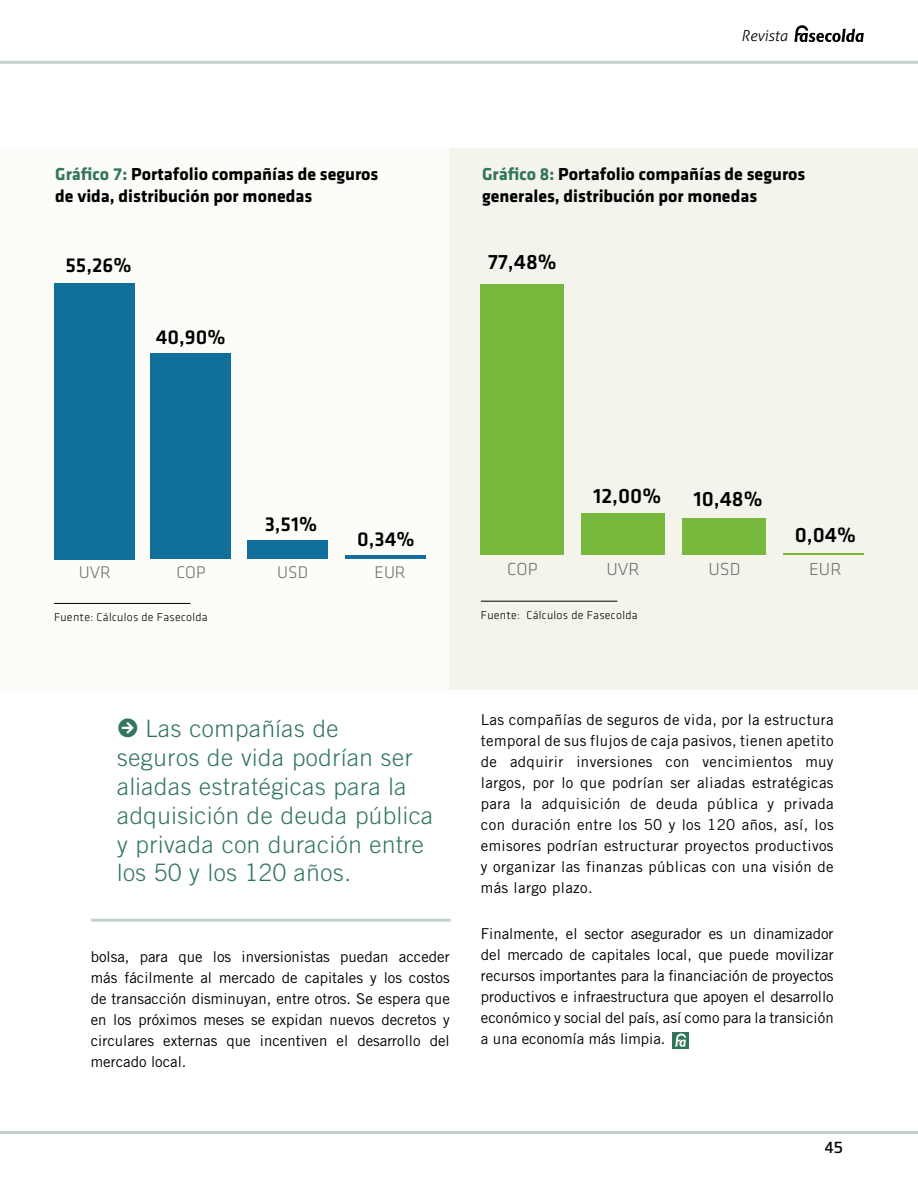
<style>
.page{position:relative;width:918px;height:1188px;background:#fff}
.page>*{position:absolute;margin:0;border:0;box-sizing:border-box;transform-origin:0 0}
.t1{font:300 24px/28.8px "Trade Gothic LT Std";letter-spacing:.025em;color:#31765b}
.t2{font:500 21.6px "Klavika";color:#000}
.t3{font:500 20.85px "Klavika";color:#000}
.t4{font:300 18.15px "Klavika";color:#706f6f}
.t5{font:700 18px/21.6px "Klavika";color:#000}
.t6{font:300 17.55px "Klavika";color:#706f6f}
.t7{font:15px/21px "Trade Gothic LT Std";color:#000;text-align:justify}
.t8{font:italic 300 15px "Aller";color:#000}
.t9{font:15px "Collator";color:#000}
.t10{font:12px "Klavika Light TF";letter-spacing:.025em;color:#000}
.s1{color:#31765b}
.s2{font-family:"Klavika Arrows";font-weight:500;font-size:27.45px}
</style>
<div class="page">
<svg style="left:794px;top:25px;width:70px;height:17px"></svg>
<hr style="left:0;top:1131px;width:918px;height:3px;background:#c0d2c8">
<hr style="left:0;top:61px;width:918px;height:3px;background:#c0d2c8">
<div style="left:0;top:148px;width:918px;height:541px;background:#fcfcf8"></div>
<div style="left:450px;top:148px;width:468px;height:542px;background:#f5f4ec"></div>
<hr style="left:91px;top:919px;width:360px;height:3px;background:#c0d2c8">
<div style="left:673px;top:1032px;width:16px;height:16px;background:#31765b"></div>
<svg style="left:675px;top:1033px;width:11px;height:14px"></svg>
<div style="left:55px;top:283px;width:80px;height:276px;background:#11709b"></div>
<div style="left:151px;top:354px;width:80px;height:205px;background:#11709b"></div>
<div style="left:247px;top:541px;width:80px;height:18px;background:#11709b"></div>
<hr style="left:345px;top:556px;width:80px;height:3px;background:#11709b">
<hr style="left:54px;top:603px;width:136px;height:1px;background:#000">
<div style="left:481px;top:285px;width:83px;height:270px;background:#78b93d"></div>
<div style="left:582px;top:514px;width:83px;height:41px;background:#78b93d"></div>
<div style="left:683px;top:518px;width:83px;height:37px;background:#78b93d"></div>
<hr style="left:784px;top:553px;width:80px;height:2px;background:#78b93d">
<hr style="left:481px;top:601px;width:136px;height:1px;background:#000">
<p class="t5" style="left:55px;top:163px;width:325px"><span class="s1">Gráfico 7:</span> Portafolio compañías de seguros de vida, distribución por monedas</p>
<h3 class="t3" style="left:66px;top:254px;width:68px">55,26%</h3>
<h3 class="t3" style="left:156px;top:326px;width:71px">40,90%</h3>
<p class="t8" style="left:741px;top:27px;width:48px">Revista</p>
<p class="t5" style="left:482px;top:163px;width:325px"><span class="s1">Gráfico 8:</span> Portafolio compañías de seguros generales, distribución por monedas</p>
<h2 class="t2" style="left:488px;top:251px;width:70px">77,48%</h2>
<h2 class="t2" style="left:593px;top:485px;width:70px">12,00%</h2>
<h2 class="t2" style="left:693px;top:488px;width:71px">10,48%</h2>
<h3 class="t3" style="left:265px;top:513px;width:54px">3,51%</h3>
<h3 class="t3" style="left:357px;top:528px;width:59px">0,34%</h3>
<h2 class="t2" style="left:795px;top:523px;width:63px">0,04%</h2>
<p class="t6" style="left:79px;top:563px;width:34px">UVR</p>
<p class="t6" style="left:176px;top:563px;width:31px">COP</p>
<p class="t6" style="left:277px;top:563px;width:32px">USD</p>
<p class="t6" style="left:375px;top:563px;width:33px">EUR</p>
<p class="t4" style="left:507px;top:560px;width:32px">COP</p>
<p class="t4" style="left:709px;top:560px;width:33px">USD</p>
<p class="t4" style="left:809px;top:560px;width:34px">EUR</p>
<p class="t4" style="left:606px;top:560px;width:35px">UVR</p>
<p class="t10" style="left:54px;top:611px;width:155px">Fuente: Cálculos de Fasecolda</p>
<p class="t10" style="left:481px;top:609px;width:158px">Fuente: Cálculos de Fasecolda</p>
<h1 class="t1" style="left:117px;top:714px;width:318px"><span class="s2">R</span> Las compañías de<br>seguros de vida podrían ser aliadas estratégicas para la adquisición de deuda pública y privada con duración entre los 50 y los 120 años.</h1>
<p class="t7" style="left:91px;top:946px;width:361px">bolsa, para que los inversionistas puedan acceder más fácilmente al mercado de capitales y los costos de transacción disminuyan, entre otros. Se espera que en los próximos meses se expidan nuevos decretos y circulares externas que incentiven el desarrollo del mercado local.</p>
<p class="t7" style="left:481px;top:709px;width:354px">Las compañías de seguros de vida, por la estructura temporal de sus flujos de caja pasivos, tienen apetito de adquirir inversiones con vencimientos muy largos, por lo que podrían ser aliadas estratégicas para la adquisición de deuda pública y privada con duración entre los 50 y los 120 años, así, los emisores podrían estructurar proyectos productivos y organizar las finanzas públicas con una visión de más largo plazo.</p>
<p class="t7" style="left:481px;top:923px;width:354px">Finalmente, el sector asegurador es un dinamizador del mercado de capitales local, que puede movilizar recursos importantes para la financiación de proyectos productivos e infraestructura que apoyen el desarrollo económico y social del país, así como para la transición a una economía más limpia.</p>
<p class="t9" style="left:824px;top:1139px;width:21px">45</p>
</div>
